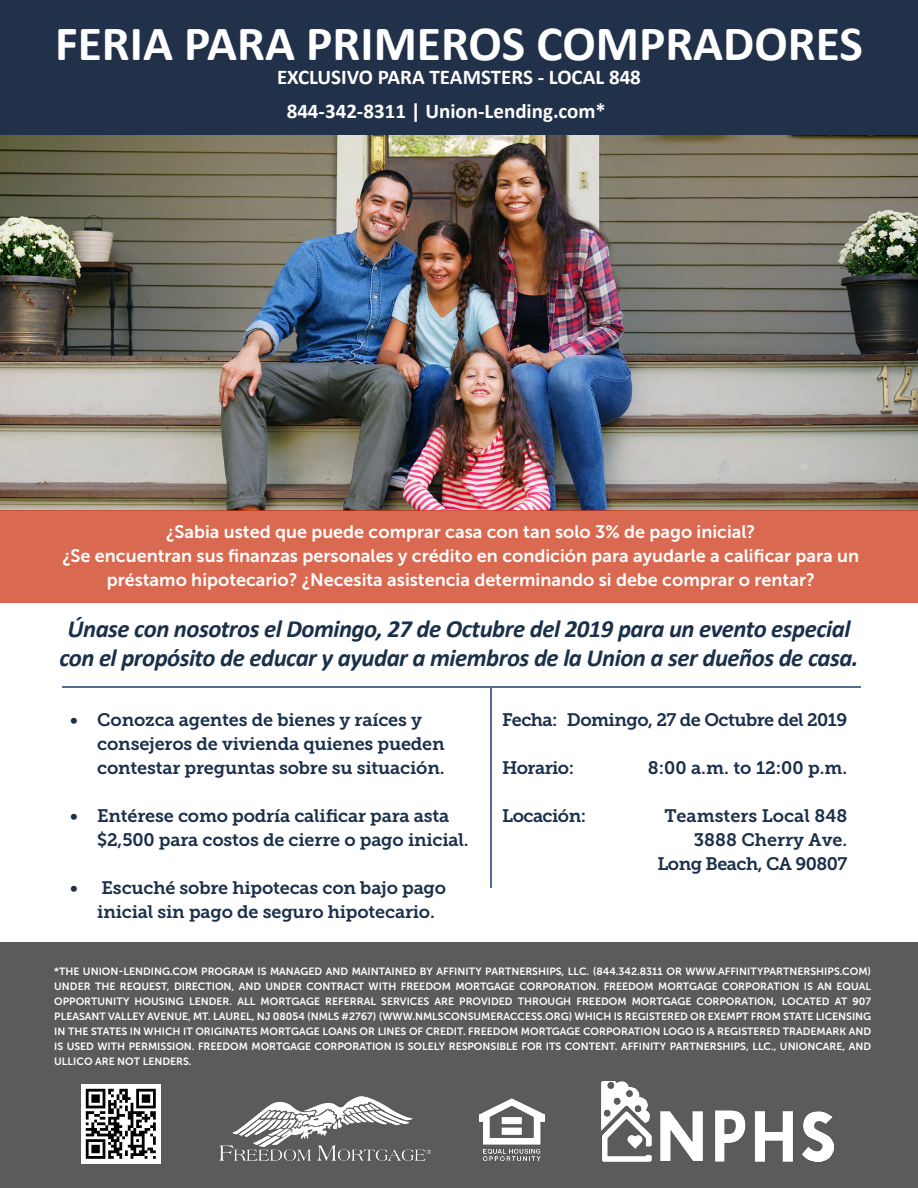
<style>
.page{position:relative;width:918px;height:1188px;background:#fff}
.page>*{position:absolute;margin:0;border:0;box-sizing:border-box;transform-origin:0 0}
.t1{font:700 49.5px "Calibri";color:#fff}
.t2{font:italic 700 24.75px/29.7px "Calibri";letter-spacing:-.02em;color:#1a304a;text-align:center}
.t3{font:700 21px "Calibri";color:#fff}
.t4{font:18px/24px "Museo Slab 700";letter-spacing:-.01em;color:#1a304a}
.t5{font:18px/24px "Museo Sans 700";color:#fff;text-align:center}
.t6{font:18px/24px "Museo Slab 700";letter-spacing:-.03em;color:#1a304a;text-align:right}
.t7{font:10.5px/15px "Museo Sans 700";color:#fff;text-align:justify}
</style>
<div class="page">
<img style="left:0;top:135px;width:918px;height:375px">
<div style="left:0;top:0;width:918px;height:135px;background:#21314a"></div>
<div style="left:1px;top:942px;width:917px;height:246px;background:#5b5b5b"></div>
<div style="left:0;top:510px;width:918px;height:93px;background:#da6951"></div>
<img style="left:220px;top:1097px;width:210px;height:63px">
<img style="left:602px;top:1081px;width:232px;height:81px">
<img style="left:480px;top:1098px;width:65px;height:63px">
<hr style="left:490px;top:688px;width:2px;height:200px;background:#566b91">
<hr style="left:63px;top:686px;width:798px;height:2px;background:#566b91">
<img style="left:82px;top:1084px;width:79px;height:79px">
<p class="t1" style="left:55px;top:8px;width:809px">FERIA PARA PRIMEROS COMPRADORES</p>
<p class="t3" style="left:277px;top:62px;width:365px">EXCLUSIVO PARA TEAMSTERS - LOCAL 848</p>
<p class="t3" style="left:287px;top:96px;width:321px">844-342-8311 | Union-Lending.com*</p>
<p class="t5" style="left:166px;top:520px;width:591px">¿Sabia usted que puede comprar casa con tan solo 3% de pago inicial?</p>
<p class="t5" style="left:62px;top:544px;width:798px">¿Se encuentran sus finanzas personales y crédito en condición para ayudarle a calificar para un préstamo hipotecario? ¿Necesita asistencia determinando si debe comprar o rentar?</p>
<p class="t2" style="left:59px;top:613px;width:801px">Únase con nosotros el Domingo, 27 de Octubre del 2019 para un evento especial con el propósito de educar y ayudar a miembros de la Union a ser dueños de casa.</p>
<p class="t4" style="left:97px;top:708px;width:349px;text-indent:-27px">• Conozca agentes de bienes y raíces y consejeros de vivienda quienes pueden contestar preguntas sobre su situación.</p>
<p class="t4" style="left:97px;top:804px;width:373px;text-indent:-27px">• Entérese como podría calificar para asta $2,500 para costos de cierre o pago inicial.</p>
<p class="t4" style="left:97px;top:876px;width:350px;text-indent:-27px">• Escuché sobre hipotecas con bajo pago inicial sin pago de seguro hipotecario.</p>
<p class="t6" style="left:567px;top:708px;width:282px">Domingo, 27 de Octubre del 2019</p>
<p class="t4" style="left:648px;top:756px;width:201px">8:00 a.m. to 12:00 p.m.</p>
<p class="t4" style="left:664px;top:804px;width:184px">Teamsters Local 848</p>
<p class="t6" style="left:657px;top:828px;width:192px">3888 Cherry Ave.<br>Long Beach, CA 90807</p>
<p class="t4" style="left:502px;top:708px;width:57px">Fecha:</p>
<p class="t6" style="left:502px;top:756px;width:73px">Horario:</p>
<p class="t6" style="left:502px;top:804px;width:85px">Locación:</p>
<p class="t7" style="left:54px;top:964px;width:819px">*THE UNION-LENDING.COM PROGRAM IS MANAGED AND MAINTAINED BY AFFINITY PARTNERSHIPS, LLC. (844.342.8311 OR WWW.AFFINITYPARTNERSHIPS.COM)<br>UNDER THE REQUEST, DIRECTION, AND UNDER CONTRACT WITH FREEDOM MORTGAGE CORPORATION. FREEDOM MORTGAGE CORPORATION IS AN EQUAL OPPORTUNITY HOUSING LENDER. ALL MORTGAGE REFERRAL SERVICES ARE PROVIDED THROUGH FREEDOM MORTGAGE CORPORATION, LOCATED AT 907<br>PLEASANT VALLEY AVENUE, MT. LAUREL, NJ 08054 (NMLS #2767) (WWW.NMLSCONSUMERACCESS.ORG) WHICH IS REGISTERED OR EXEMPT FROM STATE LICENSING IN THE STATES IN WHICH IT ORIGINATES MORTGAGE LOANS OR LINES OF CREDIT. FREEDOM MORTGAGE CORPORATION LOGO IS A REGISTERED TRADEMARK AND IS USED WITH PERMISSION. FREEDOM MORTGAGE CORPORATION IS SOLELY RESPONSIBLE FOR ITS CONTENT. AFFINITY PARTNERSHIPS, LLC., UNIONCARE, AND ULLICO ARE NOT LENDERS.</p>
</div>
